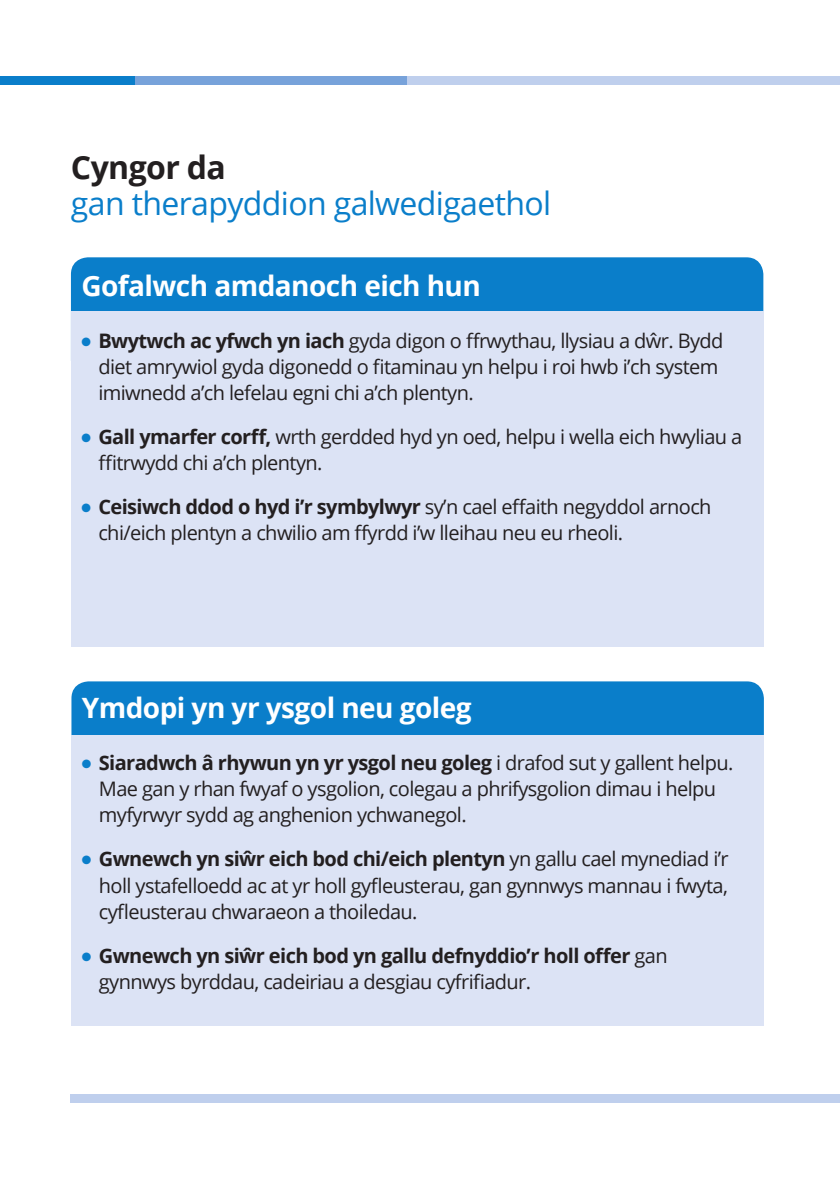
<style>
.page{position:relative;width:840px;height:1191px;background:#fff}
.page>*{position:absolute;margin:0;border:0;box-sizing:border-box;transform-origin:0 0}
.t1{font:32px "Open Sans";letter-spacing:-.02em;color:#0a7eca}
.t2{font:700 32px "Open Sans";letter-spacing:-.02em;color:#231f20}
.t3{font:700 28px "Open Sans";letter-spacing:-.02em;color:#fff}
.t4{font:20px/26px "Open Sans";letter-spacing:-.03em;color:#231f20}
.t5{font:700 20px/26px "Open Sans";letter-spacing:-.03em;color:#231f20}
.s1{color:#0a7eca}
.s2{font-weight:700}
.s3{font-weight:400}
</style>
<div class="page">
<div style="left:71px;top:257px;width:692px;height:54px;background:#0a7eca"></div>
<div style="left:71px;top:681px;width:692px;height:54px;background:#0a7eca"></div>
<div style="left:71px;top:311px;width:692px;height:335px;background:#dce3f5"></div>
<div style="left:71px;top:735px;width:692px;height:290px;background:#dce3f5"></div>
<div style="left:70px;top:1094px;width:769px;height:9px;background:#bfcfed"></div>
<div style="left:19px;top:76px;width:820px;height:9px;background:#bfcfed"></div>
<div style="left:19px;top:76px;width:388px;height:9px;background:#77a2da"></div>
<div style="left:0;top:76px;width:134px;height:9px;background:#0a7eca"></div>
<p class="t2" style="left:71px;top:145px;width:156px">Cyngor da</p>
<p class="t1" style="left:71px;top:181px;width:481px">gan therapyddion galwedigaethol</p>
<p class="t3" style="left:81px;top:266px;width:401px">Gofalwch amdanoch eich hun</p>
<p class="t4" style="left:98px;top:327px;width:626px;text-indent:-17px"><span class="s1">●</span> <span class="s2">Bwytwch ac yfwch yn iach</span> gyda digon o ffrwythau, llysiau a dŵr. Bydd diet amrywiol gyda digonedd o fitaminau yn helpu i roi hwb i’ch system imiwnedd a’ch lefelau egni chi a’ch plentyn.</p>
<p class="t4" style="left:98px;top:423px;width:645px;text-indent:-17px"><span class="s1">●</span> <span class="s2">Gall ymarfer corff,</span> wrth gerdded hyd yn oed, helpu i wella eich hwyliau a ffitrwydd chi a’ch plentyn.</p>
<p class="t4" style="left:98px;top:493px;width:614px;text-indent:-17px"><span class="s1">●</span> <span class="s2">Ceisiwch ddod o hyd i’r symbylwyr</span> sy’n cael effaith negyddol arnoch chi/eich plentyn a chwilio am ffyrdd i’w lleihau neu eu rheoli.</p>
<p class="t3" style="left:82px;top:688px;width:391px">Ymdopi yn yr ysgol neu goleg</p>
<p class="t4" style="left:99px;top:749px;width:635px;text-indent:-17px"><span class="s1">●</span> <span class="s2">Siaradwch â rhywun yn yr ysgol neu goleg</span> i drafod sut y gallent helpu.<br>Mae gan y rhan fwyaf o ysgolion, colegau a phrifysgolion dimau i helpu myfyrwyr sydd ag anghenion ychwanegol.</p>
<p class="t4" style="left:99px;top:845px;width:631px;text-align:justify;text-indent:-17px"><span class="s1">●</span> <span class="s2">Gwnewch yn siŵr eich bod chi/eich plentyn</span> yn gallu cael mynediad i’r holl ystafelloedd ac at yr holl gyfleusterau, gan gynnwys mannau i fwyta, cyfleusterau chwaraeon a thoiledau.</p>
<p class="t5" style="left:99px;top:941px;width:570px;text-indent:-17px"><span class="s1">●</span> Gwnewch yn siŵr eich bod yn gallu defnyddio’r holl offer <span class="s3">gan gynnwys byrddau, cadeiriau a desgiau cyfrifiadur.</span></p>
</div>
